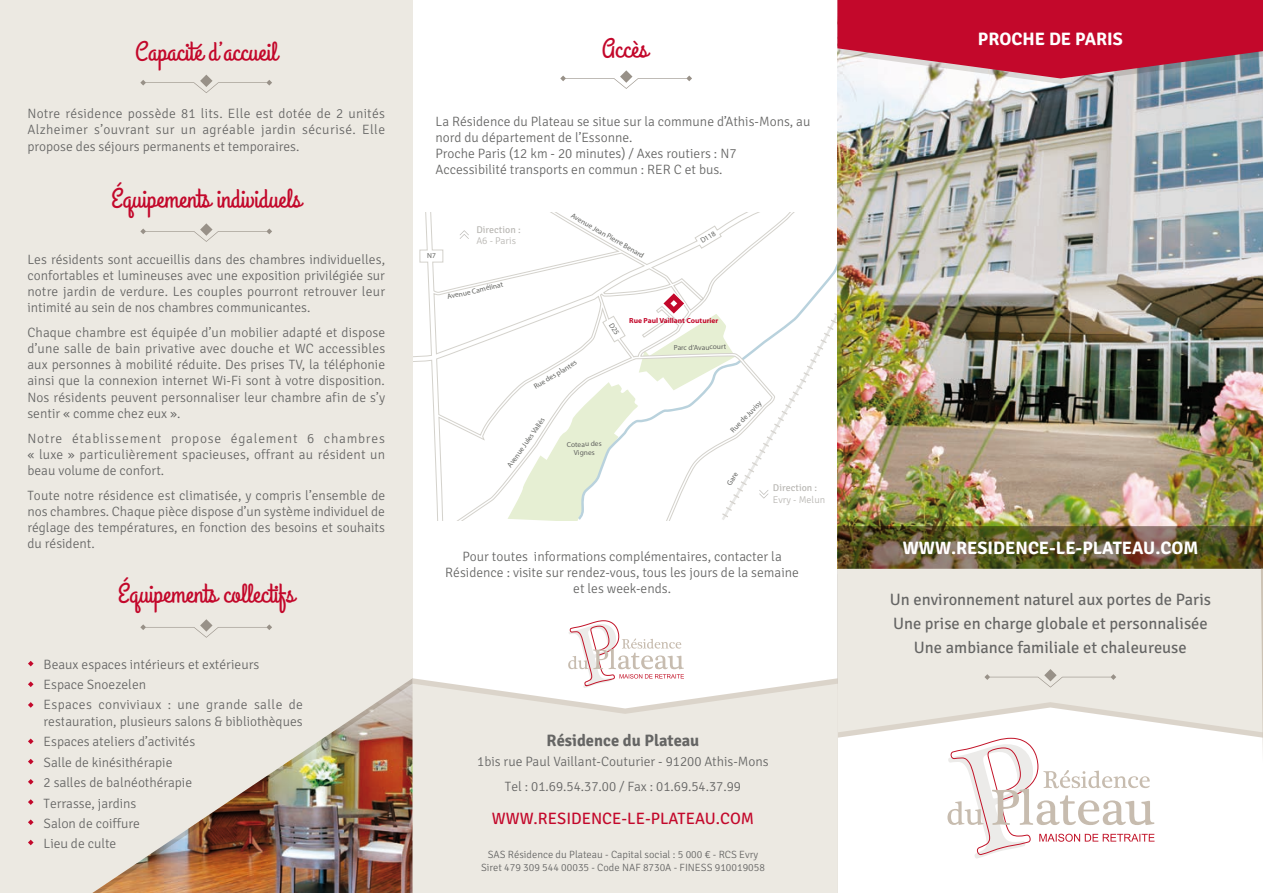
<style>
.page{position:relative;width:1263px;height:893px;background:#fff}
.page>*{position:absolute;margin:0;border:0;box-sizing:border-box;transform-origin:0 0}
.t1{font:27px "Grand Hotel";color:#c3082b}
.t2{font:700 18px "Signika Negative";color:#fff}
.t3{font:16.5px "Signika Negative";color:#656564}
.t4{font:16.5px "Signika Negative";color:#c3082b}
.t5{font:700 16.5px "Signika Negative";color:#656564}
.t6{font:300 13.5px/16.2px "Signika Negative";color:#656564;text-align:justify}
.t7{font:300 10.5px "Signika Negative";color:#656564}
.t8{font:9.75px/11.7px "Signika Negative";color:#b8b6b2}
.t9{font:7.5px "Myriad Pro";color:#636461}
.t10{font:7.35px/8.9px "Myriad Pro";letter-spacing:-.01em;color:#636461;text-align:center}
.t11{font:700 7.35px "Myriad Pro";color:#c3082b}
.s1{font-weight:300}
</style>
<div class="page">
<svg style="left:412px;top:212px;width:426px;height:308px"></svg>
<div style="left:0;top:0;width:412px;height:893px;background:#ece9e2"></div>
<svg style="left:947px;top:738px;width:207px;height:121px"></svg>
<img style="left:838px;top:84px;width:425px;height:442px">
<img style="left:838px;top:526px;width:425px;height:43px">
<svg style="left:838px;top:569px;width:423px;height:163px;background:#ece9e3"></svg>
<svg style="left:837px;top:0;width:426px;height:84px;background:#c13550"></svg>
<svg style="left:560px;top:70px;width:132px;height:19px"></svg>
<svg style="left:984px;top:669px;width:132px;height:18px;background:#e5e1da"></svg>
<svg style="left:1261px;top:569px;width:2px;height:182px"></svg>
<div style="left:412px;top:684px;width:426px;height:209px;background:#ece9e2"></div>
<svg style="left:568px;top:620px;width:116px;height:68px"></svg>
<svg style="left:140px;top:75px;width:132px;height:18px"></svg>
<svg style="left:140px;top:223px;width:132px;height:19px"></svg>
<svg style="left:140px;top:619px;width:132px;height:19px"></svg>
<svg style="left:28px;top:661px;width:6px;height:5px"></svg>
<svg style="left:28px;top:681px;width:6px;height:6px"></svg>
<svg style="left:28px;top:702px;width:6px;height:6px"></svg>
<svg style="left:28px;top:738px;width:6px;height:6px"></svg>
<svg style="left:28px;top:759px;width:6px;height:5px"></svg>
<svg style="left:28px;top:779px;width:6px;height:6px"></svg>
<svg style="left:28px;top:799px;width:6px;height:6px"></svg>
<svg style="left:28px;top:819px;width:6px;height:6px"></svg>
<svg style="left:28px;top:840px;width:6px;height:5px"></svg>
<img style="left:92px;top:679px;width:320px;height:214px">
<svg style="left:507px;top:284px;width:332px;height:236px"></svg>
<p class="t1" style="left:135px;top:34px;width:144px">Capacité d’accueil</p>
<p class="t6" style="left:27px;top:106px;width:359px">Notre résidence possède 81 lits. Elle est dotée de 2 unités Alzheimer s’ouvrant sur un agréable jardin sécurisé. Elle propose des séjours permanents et temporaires.</p>
<p class="t1" style="left:111px;top:181px;width:192px">Équipements individuels</p>
<p class="t6" style="left:27px;top:251px;width:359px">Les résidents sont accueillis dans des chambres individuelles, confortables et lumineuses avec une exposition privilégiée sur notre jardin de verdure. Les couples pourront retrouver leur intimité au sein de nos chambres communicantes.</p>
<p class="t6" style="left:27px;top:324px;width:359px">Chaque chambre est équipée d’un mobilier adapté et dispose d’une salle de bain privative avec douche et WC accessibles aux personnes à mobilité réduite. Des prises TV, la téléphonie ainsi que la connexion internet Wi-Fi sont à votre disposition.<br>Nos résidents peuvent personnaliser leur chambre afin de s’y sentir « comme chez eux ».</p>
<p class="t6" style="left:27px;top:430px;width:359px">Notre établissement propose également 6 chambres « luxe » particulièrement spacieuses, offrant au résident un beau volume de confort.</p>
<p class="t6" style="left:27px;top:487px;width:359px">Toute notre résidence est climatisée, y compris l’ensemble de nos chambres. Chaque pièce dispose d’un système individuel de réglage des températures, en fonction des besoins et souhaits du résident.</p>
<p class="t1" style="left:118px;top:577px;width:178px">Équipements collectifs</p>
<p class="t6" style="left:44px;top:656px;width:217px">Beaux espaces intérieurs et extérieurs</p>
<p class="t6" style="left:44px;top:677px;width:104px">Espace Snoezelen</p>
<p class="t6" style="left:44px;top:697px;width:261px">Espaces conviviaux : une grande salle de restauration, plusieurs salons &amp; bibliothèques</p>
<p class="t6" style="left:44px;top:734px;width:153px">Espaces ateliers d’activités</p>
<p class="t6" style="left:44px;top:754px;width:130px">Salle de kinésithérapie</p>
<p class="t6" style="left:44px;top:775px;width:150px">2 salles de balnéothérapie</p>
<p class="t6" style="left:44px;top:795px;width:94px">Terrasse, jardins</p>
<p class="t6" style="left:44px;top:815px;width:98px">Salon de coiffure</p>
<p class="t6" style="left:44px;top:836px;width:74px">Lieu de culte</p>
<p class="t1" style="left:602px;top:31px;width:48px">Accès</p>
<p class="t6" style="left:436px;top:113px;width:376px">La Résidence du Plateau se situe sur la commune d’Athis-Mons, au nord du département de l’Essonne.</p>
<p class="t6" style="left:436px;top:146px;width:302px">Proche Paris (12 km - 20 minutes) / Axes routiers : N7</p>
<p class="t6" style="left:436px;top:162px;width:289px">Accessibilité transports en commun : RER C et bus.</p>
<p class="t10" style="left:427px;top:251px;width:10px">N7</p>
<p class="t8" style="left:476px;top:224px;width:46px">Direction :<br><span class="s1">A6 - Paris</span></p>
<p class="t10" style="left:446px;top:292px;width:58px;rotate:-13deg">Avenue Camélinat</p>
<p class="t10" style="left:574px;top:211px;width:84px;rotate:30deg">Avenue Jean Pierre Benard</p>
<p class="t10" style="left:699px;top:237px;width:18px;rotate:-31deg">D118</p>
<p class="t11" style="left:629px;top:316px;width:91px">Rue Paul Vaillant Couturier</p>
<p class="t10" style="left:532px;top:383px;width:50px;rotate:-31deg">Rue des plantes</p>
<p class="t10" style="left:674px;top:343px;width:54px">Parc d’Avaucourt</p>
<p class="t9" style="left:505px;top:464px;width:61px;rotate:-54deg">Avenue Jules Vallès</p>
<p class="t10" style="left:567px;top:439px;width:36px">Coteau des<br>Vignes</p>
<p class="t10" style="left:728px;top:428px;width:43px;rotate:-46deg">Rue de Juvisy</p>
<p class="t9" style="left:725px;top:482px;width:16px;rotate:-58deg">Gare</p>
<p class="t8" style="left:773px;top:482px;width:54px">Direction :<br><span class="s1">Evry - Melun</span></p>
<p class="t6" style="left:445px;top:548px;width:355px;text-align:center">Pour toutes informations complémentaires, contacter la<br>Résidence : visite sur rendez-vous, tous les jours de la semaine et les week-ends.</p>
<p class="t5" style="left:547px;top:730px;width:154px">Résidence du Plateau</p>
<p class="t6" style="left:477px;top:754px;width:293px">1bis rue Paul Vaillant-Couturier - 91200 Athis-Mons</p>
<p class="t6" style="left:505px;top:779px;width:238px">Tel : 01.69.54.37.00 / Fax : 01.69.54.37.99</p>
<p class="t4" style="left:492px;top:809px;width:264px">WWW.RESIDENCE-LE-PLATEAU.COM</p>
<p class="t7" style="left:488px;top:849px;width:272px">SAS Résidence du Plateau - Capital social : 5 000 € - RCS Evry</p>
<p class="t7" style="left:481px;top:862px;width:285px">Siret 479 309 544 00035 - Code NAF 8730A - FINESS 910019058</p>
<p class="t2" style="left:978px;top:28px;width:146px">PROCHE DE PARIS</p>
<p class="t2" style="left:903px;top:537px;width:297px">WWW.RESIDENCE-LE-PLATEAU.COM</p>
<p class="t3" style="left:890px;top:590px;width:323px">Un environnement naturel aux portes de Paris</p>
<p class="t3" style="left:893px;top:614px;width:316px">Une prise en charge globale et personnalisée</p>
<p class="t3" style="left:914px;top:638px;width:274px">Une ambiance familiale et chaleureuse</p>
</div>
